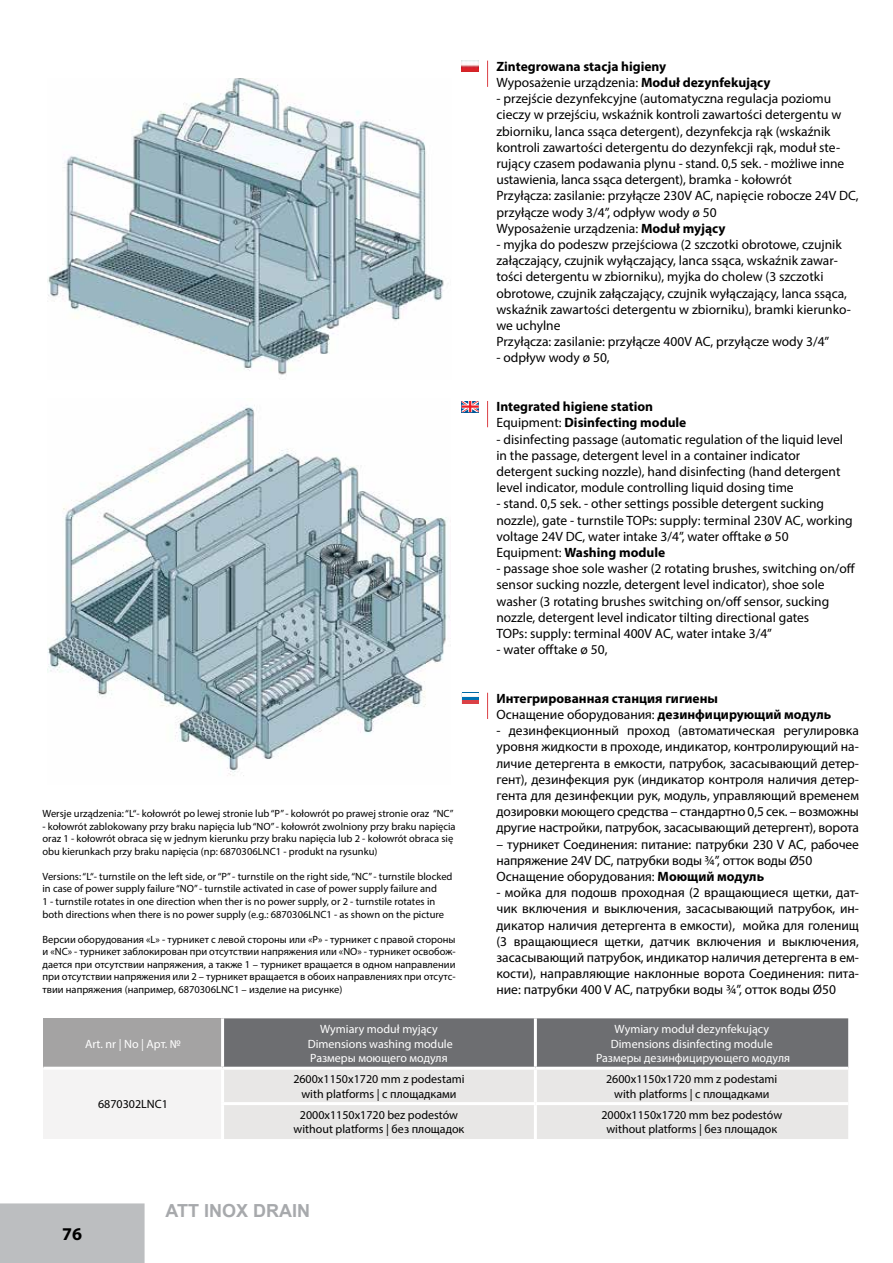
<style>
.page{position:relative;width:893px;height:1263px;background:#fff}
.page>*{position:absolute;margin:0;border:0;box-sizing:border-box;transform-origin:0 0}
.t1{font:700 18px "Arial";color:#a7a9ac}
.t2{font:700 18px "Myriad Pro";color:#000}
.t3{font:13.5px/16.2px "Myriad Pro";color:#000}
.t4{font:700 13.5px/16.2px "Myriad Pro";color:#000}
.t5{font:12px/14.4px "Myriad Pro";color:#000;text-align:center}
.t6{font:12px/14.4px "Myriad Pro";color:#fff;text-align:center}
.t7{font:10.5px/12.6px "Myriad Pro";color:#000}
.s1{font-weight:400}
.s2{font-weight:700}
</style>
<div class="page">
<div style="left:1px;top:1204px;width:143px;height:58px;background:#bcbec0"></div>
<div style="left:0;top:1203px;width:145px;height:60px;border:2px solid #bcbec0"></div>
<div style="left:43px;top:1018px;width:180px;height:50px;background:#a4a3a3"></div>
<div style="left:43px;top:1068px;width:180px;height:71px;background:#f4f3f3"></div>
<svg style="left:224px;top:1018px;width:624px;height:121px;background:#b4b4b4"></svg>
<hr style="left:221px;top:1102px;width:314px;height:3px;background:#fff">
<hr style="left:535px;top:1102px;width:313px;height:3px;background:#fff">
<hr style="left:221px;top:1070px;width:3px;height:32px;background:#fff">
<hr style="left:534px;top:1070px;width:3px;height:32px;background:#fff">
<hr style="left:221px;top:1105px;width:3px;height:34px;background:#fff">
<hr style="left:534px;top:1105px;width:3px;height:34px;background:#fff">
<hr style="left:43px;top:1067px;width:180px;height:3px;background:#fff">
<hr style="left:535px;top:1067px;width:313px;height:3px;background:#fff">
<hr style="left:221px;top:1018px;width:3px;height:49px;background:#fff">
<hr style="left:534px;top:1018px;width:3px;height:49px;background:#fff">
<hr style="left:223px;top:1067px;width:312px;height:3px;background:#fff">
<img style="left:47px;top:78px;width:397px;height:297px">
<img style="left:47px;top:405px;width:403px;height:371px">
<svg style="left:462px;top:693px;width:17px;height:7px"></svg>
<hr style="left:462px;top:700px;width:17px;height:4px;background:#db4146">
<svg style="left:487px;top:693px;width:1px;height:26px"></svg>
<svg style="left:462px;top:401px;width:17px;height:11px"></svg>
<svg style="left:487px;top:401px;width:1px;height:26px"></svg>
<img style="left:462px;top:61px;width:17px;height:11px">
<svg style="left:487px;top:61px;width:1px;height:26px"></svg>
<p class="t4" style="left:496px;top:58px;width:276px">Zintegrowana stacja higieny<br><span class="s1">Wyposażenie urządzenia:</span> Moduł dezynfekujący</p>
<p class="t3" style="left:496px;top:90px;width:364px">- przejście dezynfekcyjne (automatyczna regulacja poziomu cieczy w przejściu, wskaźnik kontroli zawartości detergentu w zbiorniku, lanca ssąca detergent), dezynfekcja rąk (wskaźnik kontroli zawartości detergentu do dezynfekcji rąk, moduł ste&shy;rujący czasem podawania plynu - stand. 0,5 sek. - możliwe inne ustawienia, lanca ssąca detergent), bramka - kołowrót<br>Przyłącza: zasilanie: przyłącze 230V AC, napięcie robocze 24V DC, przyłącze wody 3/4”, odpływ wody ø 50<br>Wyposażenie urządzenia: <span class="s2">Moduł myjący</span></p>
<p class="t3" style="left:496px;top:236px;width:356px">- myjka do podeszw przejściowa (2 szczotki obrotowe, czujnik załączający, czujnik wyłączający, lanca ssąca, wskaźnik zawar&shy;tości detergentu w zbiorniku), myjka do cholew (3 szczotki obrotowe, czujnik załączający, czujnik wyłączający, lanca ssąca, wskaźnik zawartości detergentu w zbiorniku), bramki kierunko&shy;we uchylne<br>Przyłącza: zasilanie: przyłącze 400V AC, przyłącze wody 3/4”</p>
<p class="t3" style="left:496px;top:349px;width:115px">- odpływ wody ø 50,</p>
<p class="t7" style="left:43px;top:807px;width:413px">Wersje urządzenia: “L“- kołowrót po lewej stronie lub “P” - kołowrót po prawej stronie oraz “NC”</p>
<p class="t7" style="left:43px;top:820px;width:415px">- kołowrót zablokowany przy braku napięcia lub “NO” - kołowrót zwolniony przy braku napięcia oraz 1 - kołowrót obraca się w jednym kierunku przy braku napięcia lub 2 - kołowrót obraca się obu kierunkach przy braku napięcia (np: 6870306LNC1 - produkt na rysunku)</p>
<p class="t7" style="left:43px;top:870px;width:411px">Versions: “L“- turnstile on the left side, or “P” - turnstile on the right side, “NC” - turnstile blocked in case of power supply failure “NO” - turnstile activated in case of power supply failure and<br>1 - turnstile rotates in one direction when ther is no power supply, or 2 - turnstile rotates in both directions when there is no power supply (e.g.: 6870306LNC1 - as shown on the picture</p>
<p class="t7" style="left:43px;top:932px;width:415px;text-align:justify">Версии оборудования «L» - турникет с левой стороны или «P» - турникет с правой стороны и «NC» - турникет заблокирован при отсутствии напряжения или «NО» - турникет освобож&shy;дается при отсутствии напряжения, а также 1 – турникет вращается в одном направлении при отсутствии напряжения или 2 – турникет вращается в обоих направлениях при отсутс&shy;твии напряжения (например, 6870306LNC1 – изделие на рисунке)</p>
<p class="t4" style="left:496px;top:398px;width:191px">Integrated higiene station<br><span class="s1">Equipment:</span> Disinfecting module</p>
<p class="t3" style="left:496px;top:431px;width:348px">- disinfecting passage (automatic regulation of the liquid level in the passage, detergent level in a container indicator detergent sucking nozzle), hand disinfecting (hand detergent level indicator, module controlling liquid dosing time</p>
<p class="t3" style="left:496px;top:495px;width:358px">- stand. 0,5 sek. - other settings possible detergent sucking nozzle), gate - turnstile TOPs: supply: terminal 230V AC, working voltage 24V DC, water intake 3/4”, water offtake ø 50<br>Equipment: <span class="s2">Washing module</span></p>
<p class="t3" style="left:496px;top:560px;width:360px">- passage shoe sole washer (2 rotating brushes, switching on/off sensor sucking nozzle, detergent level indicator), shoe sole washer (3 rotating brushes switching on/off sensor, sucking nozzle, detergent level indicator tilting directional gates<br>TOPs: supply: terminal 400V AC, water intake 3/4”</p>
<p class="t3" style="left:496px;top:641px;width:113px">- water offtake ø 50,</p>
<p class="t4" style="left:496px;top:690px;width:336px">Интегрированная станция гигиены<br><span class="s1">Оснащение оборудования:</span> дезинфицирующий модуль</p>
<p class="t3" style="left:496px;top:722px;width:364px;text-align:justify">- дезинфекционный проход (автоматическая регулировка уровня жидкости в проходе, индикатор, контролирующий на&shy;личие детергента в емкости, патрубок, засасывающий детер&shy;гент), дезинфекция рук (индикатор контроля наличия детер&shy;гента для дезинфекции рук, модуль, управляющий временем дозировки моющего средства – стандартно 0,5 сек. – возможны другие настройки, патрубок, засасывающий детергент), ворота</p>
<p class="t3" style="left:496px;top:836px;width:364px">– турникет Соединения: питание: патрубки 230 V AC, рабочее напряжение 24V DC, патрубки воды ¾”, отток воды Ø50<br>Оснащение оборудования: <span class="s2">Моющий модуль</span></p>
<p class="t3" style="left:496px;top:884px;width:364px;text-align:justify">- мойка для подошв проходная (2 вращающиеся щетки, дат&shy;чик включения и выключения, засасывающий патрубок, ин&shy;дикатор наличия детергента в емкости), мойка для голенищ (3 вращающиеся щетки, датчик включения и выключения, засасывающий патрубок, индикатор наличия детергента в ем&shy;кости), направляющие наклонные ворота Соединения: пита&shy;ние: патрубки 400 V AC, патрубки воды ¾”, отток воды Ø50</p>
<p class="t6" style="left:85px;top:1036px;width:97px">Art. nr | No | Арт. №</p>
<p class="t5" style="left:98px;top:1097px;width:71px">6870302LNC1</p>
<p class="t6" style="left:308px;top:1022px;width:147px">Wymiary moduł myjący<br>Dimensions washing module<br>Размеры моющего модуля</p>
<p class="t6" style="left:596px;top:1022px;width:196px">Wymiary moduł dezynfekujący<br>Dimensions disinfecting module<br>Размеры дезинфицирующего модуля</p>
<p class="t5" style="left:293px;top:1072px;width:173px">2600x1150x1720 mm z podestami with platforms | с площадками</p>
<p class="t5" style="left:606px;top:1072px;width:173px">2600x1150x1720 mm z podestami with platforms | с площадками</p>
<p class="t5" style="left:294px;top:1107px;width:172px">2000x1150x1720 bez podestów without platforms | без площадок</p>
<p class="t5" style="left:601px;top:1107px;width:182px">2000x1150x1720 mm bez podestów without platforms | без площадок</p>
<h1 class="t2" style="left:62px;top:1222px;width:21px">76</h1>
<h1 class="t1" style="left:165px;top:1199px;width:146px">ATT INOX DRAIN</h1>
</div>
